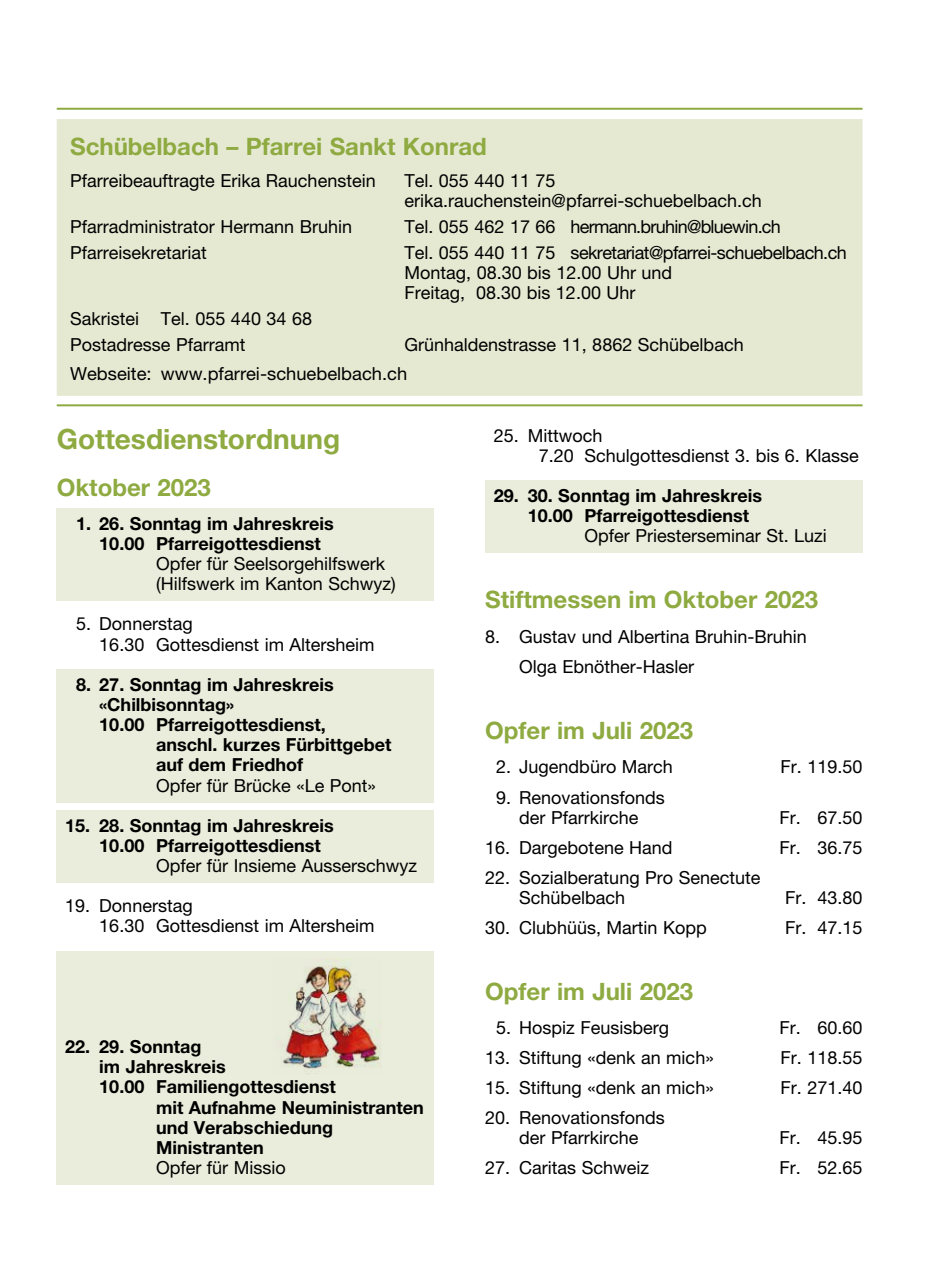
<style>
.page{position:relative;width:942px;height:1276px;background:#fff}
.page>*{position:absolute;margin:0;border:0;box-sizing:border-box;transform-origin:0 0}
.t1{font:700 28px "Helvetica Neue LT Pro";color:#8eaa41}
.t2{font:700 24px "Helvetica Neue LT Pro";color:#8eaa41}
.t3{font:18px/20px "Helvetica Neue LT Pro";color:#000}
.t4{font:700 18px/20.2px "Helvetica Neue LT Pro";color:#000}
.t5{font:18px "Helvetica Neue LT Pro";letter-spacing:-.04em;color:#000}
</style>
<div class="page">
<div style="left:57px;top:508px;width:377px;height:32px;background:#eaeddb"></div>
<div style="left:57px;top:528px;width:377px;height:33px;background:#eaeddb"></div>
<div style="left:57px;top:549px;width:377px;height:32px;background:#eaeddb"></div>
<div style="left:57px;top:569px;width:377px;height:32px;background:#eaeddb"></div>
<div style="left:57px;top:669px;width:377px;height:32px;background:#eaeddb"></div>
<div style="left:57px;top:689px;width:377px;height:33px;background:#eaeddb"></div>
<div style="left:57px;top:710px;width:377px;height:32px;background:#eaeddb"></div>
<div style="left:57px;top:730px;width:377px;height:32px;background:#eaeddb"></div>
<div style="left:57px;top:750px;width:377px;height:32px;background:#eaeddb"></div>
<div style="left:57px;top:770px;width:377px;height:32px;background:#eaeddb"></div>
<div style="left:57px;top:810px;width:377px;height:32px;background:#eaeddb"></div>
<div style="left:57px;top:830px;width:377px;height:32px;background:#eaeddb"></div>
<div style="left:57px;top:850px;width:377px;height:33px;background:#eaeddb"></div>
<div style="left:57px;top:951px;width:377px;height:32px;background:#eaeddb"></div>
<div style="left:57px;top:971px;width:377px;height:32px;background:#eaeddb"></div>
<div style="left:57px;top:991px;width:377px;height:32px;background:#eaeddb"></div>
<div style="left:57px;top:1011px;width:377px;height:33px;background:#eaeddb"></div>
<div style="left:57px;top:1031px;width:377px;height:33px;background:#eaeddb"></div>
<div style="left:57px;top:1052px;width:377px;height:32px;background:#eaeddb"></div>
<div style="left:57px;top:1072px;width:377px;height:32px;background:#eaeddb"></div>
<div style="left:57px;top:1092px;width:377px;height:32px;background:#eaeddb"></div>
<div style="left:57px;top:1112px;width:377px;height:32px;background:#eaeddb"></div>
<div style="left:57px;top:1132px;width:377px;height:32px;background:#eaeddb"></div>
<div style="left:57px;top:1152px;width:377px;height:32px;background:#eaeddb"></div>
<div style="left:485px;top:481px;width:377px;height:32px;background:#eaeddb"></div>
<div style="left:485px;top:501px;width:377px;height:32px;background:#eaeddb"></div>
<div style="left:485px;top:521px;width:377px;height:32px;background:#eaeddb"></div>
<hr style="left:57px;top:108px;width:805px;height:2px;background:#8eaa41">
<div style="left:58px;top:120px;width:803px;height:275px;background:#e5e9d2"></div>
<div style="left:57px;top:119px;width:805px;height:277px;border:2px solid #e5e9d2"></div>
<hr style="left:57px;top:404px;width:805px;height:2px;background:#8eaa41">
<img style="left:277px;top:959px;width:104px;height:111px">
<h2 class="t2" style="left:70px;top:132px;width:418px">Schübelbach – Pfarrei Sankt Konrad</h2>
<p class="t3" style="left:70px;top:170px;width:307px">Pfarreibeauftragte Erika Rauchenstein</p>
<p class="t3" style="left:404px;top:170px;width:359px">Tel. 055 440 11 75 erika.rauchenstein@pfarrei-schuebelbach.ch</p>
<p class="t3" style="left:70px;top:216px;width:283px">Pfarradministrator Hermann Bruhin</p>
<p class="t5" style="left:404px;top:215px;width:378px">Tel. 055 462 17 66 hermann.bruhin@bluewin.ch</p>
<p class="t3" style="left:70px;top:242px;width:138px">Pfarreisekretariat</p>
<p class="t3" style="left:404px;top:242px;width:444px">Tel. 055 440 11 75 sekretariat@pfarrei-schuebelbach.ch<br>Montag, 08.30 bis 12.00 Uhr und<br>Freitag, 08.30 bis 12.00 Uhr</p>
<p class="t3" style="left:70px;top:305px;width:243px;line-height:26px">Sakristei Tel. 055 440 34 68<br>Postadresse Pfarramt</p>
<p class="t3" style="left:70px;top:329px;width:674px;line-height:29px;text-indent:334px">Grünhaldenstrasse 11, 8862 Schübelbach<br>Webseite: www.pfarrei-schuebelbach.ch</p>
<h1 class="t1" style="left:57px;top:422px;width:285px">Gottesdienstordnung</h1>
<h2 class="t2" style="left:57px;top:472px;width:156px">Oktober 2023</h2>
<p class="t4" style="left:76px;top:513px;width:259px;text-align:center">1. 26. Sonntag im Jahreskreis<br>10.00 Pfarreigottesdienst</p>
<p class="t3" style="left:156px;top:553px;width:241px">Opfer für Seelsorgehilfswerk (Hilfswerk im Kanton Schwyz)</p>
<p class="t3" style="left:99px;top:614px;width:277px;text-indent:-23px">5. Donnerstag<br>16.30 Gottesdienst im Altersheim</p>
<p class="t4" style="left:76px;top:674px;width:259px">8. 27. Sonntag im Jahreskreis</p>
<p class="t4" style="left:99px;top:694px;width:136px">«Chilbisonntag»</p>
<p class="t4" style="left:99px;top:714px;width:228px">10.00 Pfarreigottesdienst,</p>
<p class="t4" style="left:156px;top:734px;width:237px">anschl. kurzes Fürbittgebet</p>
<p class="t4" style="left:156px;top:754px;width:148px">auf dem Friedhof</p>
<p class="t3" style="left:156px;top:775px;width:221px">Opfer für Brücke «Le Pont»</p>
<p class="t4" style="left:99px;top:815px;width:236px;text-indent:-34px">15. 28. Sonntag im Jahreskreis<br>10.00 Pfarreigottesdienst</p>
<p class="t3" style="left:156px;top:855px;width:262px">Opfer für Insieme Ausserschwyz</p>
<p class="t3" style="left:99px;top:895px;width:277px;text-indent:-34px">19. Donnerstag<br>16.30 Gottesdienst im Altersheim</p>
<p class="t4" style="left:65px;top:1036px;width:138px">22. 29. Sonntag</p>
<p class="t4" style="left:99px;top:1056px;width:128px">im Jahreskreis</p>
<p class="t4" style="left:99px;top:1076px;width:238px">10.00 Familiengottesdienst</p>
<p class="t4" style="left:156px;top:1096px;width:269px">mit Aufnahme Neuministranten</p>
<p class="t4" style="left:156px;top:1116px;width:178px">und Verabschiedung</p>
<p class="t4" style="left:156px;top:1137px;width:109px">Ministranten</p>
<p class="t3" style="left:156px;top:1157px;width:131px">Opfer für Missio</p>
<p class="t3" style="left:538px;top:425px;width:321px;text-indent:-45px">25. Mittwoch<br>7.20 Schulgottesdienst 3. bis 6. Klasse</p>
<p class="t4" style="left:527px;top:485px;width:236px;text-indent:-34px">29. 30. Sonntag im Jahreskreis<br>10.00 Pfarreigottesdienst</p>
<p class="t3" style="left:584px;top:525px;width:244px">Opfer Priesterseminar St. Luzi</p>
<h2 class="t2" style="left:485px;top:585px;width:334px">Stiftmessen im Oktober 2023</h2>
<p class="t3" style="left:519px;top:622px;width:289px;line-height:30px;text-indent:-34px">8. Gustav und Albertina Bruhin-Bruhin<br>Olga Ebnöther-Hasler</p>
<h2 class="t2" style="left:485px;top:716px;width:209px">Opfer im Juli 2023</h2>
<p class="t3" style="left:496px;top:757px;width:178px">2. Jugendbüro March</p>
<p class="t3" style="left:780px;top:757px;width:83px">Fr. 119.50</p>
<p class="t3" style="left:496px;top:787px;width:170px;text-align:center">9. Renovationsfonds der Pfarrkirche</p>
<p class="t3" style="left:779px;top:807px;width:84px">Fr. 67.50</p>
<p class="t3" style="left:485px;top:837px;width:189px">16. Dargebotene Hand</p>
<p class="t3" style="left:779px;top:837px;width:84px">Fr. 36.75</p>
<p class="t3" style="left:519px;top:867px;width:243px;text-indent:-34px">22. Sozialberatung Pro Senectute<br>Schübelbach</p>
<p class="t3" style="left:784px;top:887px;width:79px">Fr. 43.80</p>
<p class="t3" style="left:485px;top:917px;width:223px">30. Clubhüüs, Martin Kopp</p>
<p class="t3" style="left:784px;top:917px;width:79px">Fr. 47.15</p>
<h2 class="t2" style="left:485px;top:976px;width:209px">Opfer im Juli 2023</h2>
<p class="t3" style="left:496px;top:1017px;width:174px">5. Hospiz Feusisberg</p>
<p class="t3" style="left:779px;top:1017px;width:84px">Fr. 60.60</p>
<p class="t3" style="left:485px;top:1047px;width:230px">13. Stiftung «denk an mich»</p>
<p class="t3" style="left:780px;top:1047px;width:83px">Fr. 118.55</p>
<p class="t3" style="left:485px;top:1077px;width:230px">15. Stiftung «denk an mich»</p>
<p class="t3" style="left:780px;top:1077px;width:83px">Fr. 271.40</p>
<p class="t3" style="left:485px;top:1107px;width:181px;text-align:center">20. Renovationsfonds der Pfarrkirche</p>
<p class="t3" style="left:779px;top:1127px;width:84px">Fr. 45.95</p>
<p class="t3" style="left:485px;top:1157px;width:165px">27. Caritas Schweiz</p>
<p class="t3" style="left:779px;top:1157px;width:84px">Fr. 52.65</p>
</div>
